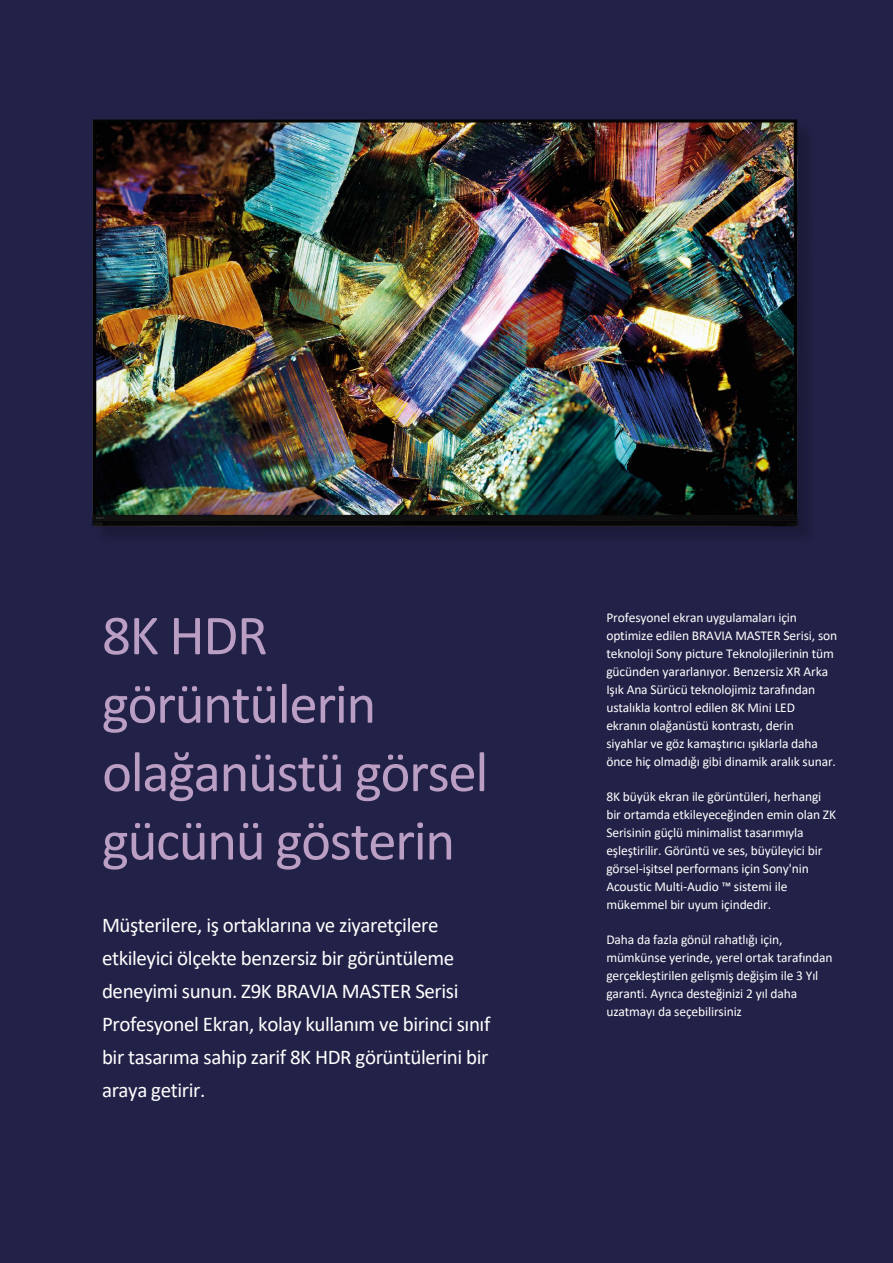
<style>
.page{position:relative;width:893px;height:1263px;background:#222147}
.page>*{position:absolute;margin:0;border:0;box-sizing:border-box;transform-origin:0 0}
.t1{font:57px/68.4px "Calibri";letter-spacing:-.025em;color:#bb9ec4}
.t2{font:21px/33px "Calibri";letter-spacing:-.02em;color:#fff}
.t3{font:13.5px/18px "Calibri";letter-spacing:-.01em;color:#fff}
</style>
<div class="page">
<div style="left:96px;top:122px;width:721px;height:423px;background:#1d1c3e"></div>
<img style="left:92px;top:119px;width:706px;height:408px">
<h1 class="t1" style="left:102px;top:600px;width:388px">8K HDR görüntülerin olağanüstü görsel gücünü gösterin</h1>
<p class="t2" style="left:102px;top:908px;width:390px">Müşterilere, iş ortaklarına ve ziyaretçilere etkileyici ölçekte benzersiz bir görüntüleme deneyimi sunun. Z9K BRAVIA MASTER Serisi Profesyonel Ekran, kolay kullanım ve birinci sınıf bir tasarıma sahip zarif 8K HDR görüntülerini bir araya getirir.</p>
<p class="t3" style="left:606px;top:608px;width:232px">Profesyonel ekran uygulamaları için optimize edilen BRAVIA MASTER Serisi, son teknoloji Sony picture Teknolojilerinin tüm gücünden yararlanıyor. Benzersiz XR Arka Işık Ana Sürücü teknolojimiz tarafından ustalıkla kontrol edilen 8K Mini LED ekranın olağanüstü kontrastı, derin siyahlar ve göz kamaştırıcı ışıklarla daha önce hiç olmadığı gibi dinamik aralık sunar.</p>
<p class="t3" style="left:606px;top:787px;width:231px">8K büyük ekran ile görüntüleri, herhangi bir ortamda etkileyeceğinden emin olan ZK Serisinin güçlü minimalist tasarımıyla eşleştirilir. Görüntü ve ses, büyüleyici bir görsel-işitsel performans için Sony'nin Acoustic Multi-Audio ™ sistemi ile mükemmel bir uyum içindedir.</p>
<p class="t3" style="left:606px;top:930px;width:228px">Daha da fazla gönül rahatlığı için, mümkünse yerinde, yerel ortak tarafından gerçekleştirilen gelişmiş değişim ile 3 Yıl garanti. Ayrıca desteğinizi 2 yıl daha uzatmayı da seçebilirsiniz</p>
</div>
